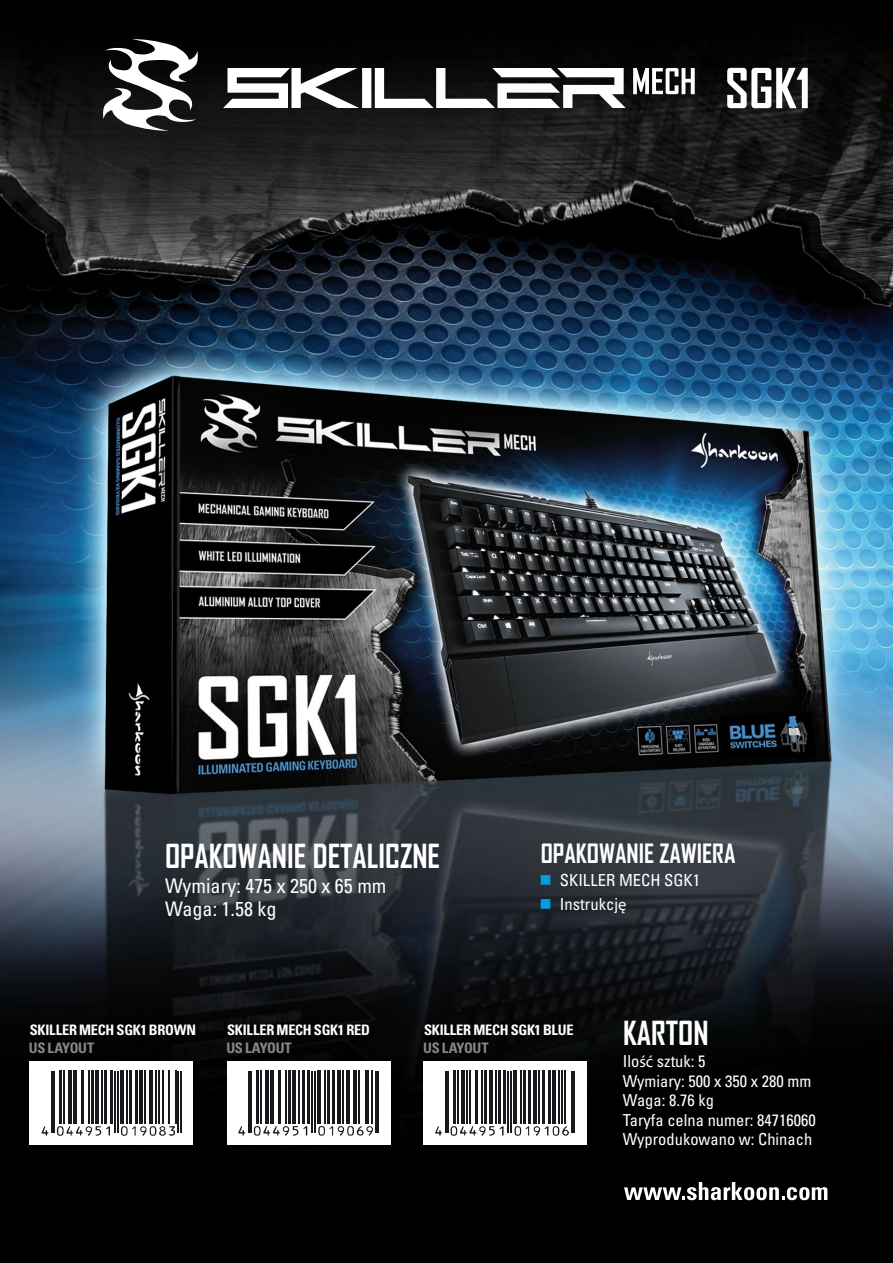
<style>
.page{position:relative;width:893px;height:1263px;background:#fff}
.page>*{position:absolute;margin:0;border:0;box-sizing:border-box;transform-origin:0 0}
.t1{font:700 52.8px "Agency FB";color:#fff}
.t2{font:700 31.8px "Agency FB";color:#fff}
.t3{font:700 25.5px "Agency FB";color:#fff}
.t4{font:condensed 20.25px/23.5px "Univers";color:#fff}
.t5{font:condensed 16.65px "Univers";color:#fff}
.t6{font:condensed 16.5px/19.5px "Univers";color:#fff}
.t7{font:700 condensed 14.4px "Univers";letter-spacing:-.02em;color:#fff}
.t8{font:700 condensed 14.4px "Univers";letter-spacing:-.02em;color:#87888a}
.s1{color:#009ee0}
.s2{font-family:"Myriad Pro";font-stretch:normal}
</style>
<div class="page">
<img style="left:0;top:0;width:893px;height:1263px">
<svg style="left:797px;top:68px;width:11px;height:40px"></svg>
<svg style="left:633px;top:68px;width:62px;height:26px"></svg>
<svg style="left:103px;top:39px;width:523px;height:92px"></svg>
<svg style="left:624px;top:1182px;width:203px;height:18px"></svg>
<div style="left:423px;top:1061px;width:164px;height:84px;background:#fff"></div>
<hr style="left:445px;top:1070px;width:1px;height:62px;background:#1a171c">
<hr style="left:447px;top:1070px;width:2px;height:62px;background:#1a171c">
<hr style="left:453px;top:1070px;width:3px;height:54px;background:#1a171c">
<hr style="left:457px;top:1070px;width:1px;height:54px;background:#1a171c">
<hr style="left:461px;top:1070px;width:4px;height:54px;background:#1a171c">
<hr style="left:467px;top:1070px;width:1px;height:54px;background:#1a171c">
<hr style="left:469px;top:1070px;width:1px;height:54px;background:#1a171c">
<hr style="left:475px;top:1070px;width:2px;height:54px;background:#1a171c">
<hr style="left:482px;top:1070px;width:1px;height:54px;background:#1a171c">
<hr style="left:484px;top:1070px;width:3px;height:54px;background:#1a171c">
<hr style="left:489px;top:1070px;width:3px;height:54px;background:#1a171c">
<hr style="left:495px;top:1070px;width:1px;height:54px;background:#1a171c">
<hr style="left:498px;top:1070px;width:3px;height:54px;background:#1a171c">
<hr style="left:504px;top:1070px;width:2px;height:54px;background:#1a171c">
<hr style="left:508px;top:1070px;width:1px;height:62px;background:#1a171c">
<hr style="left:511px;top:1070px;width:1px;height:62px;background:#1a171c">
<hr style="left:513px;top:1070px;width:4px;height:54px;background:#1a171c">
<hr style="left:520px;top:1070px;width:1px;height:54px;background:#1a171c">
<hr style="left:523px;top:1070px;width:3px;height:54px;background:#1a171c">
<hr style="left:528px;top:1070px;width:3px;height:54px;background:#1a171c">
<hr style="left:533px;top:1070px;width:4px;height:54px;background:#1a171c">
<hr style="left:538px;top:1070px;width:1px;height:54px;background:#1a171c">
<hr style="left:542px;top:1070px;width:3px;height:54px;background:#1a171c">
<hr style="left:548px;top:1070px;width:3px;height:54px;background:#1a171c">
<hr style="left:552px;top:1070px;width:4px;height:54px;background:#1a171c">
<hr style="left:559px;top:1070px;width:1px;height:54px;background:#1a171c">
<hr style="left:562px;top:1070px;width:1px;height:54px;background:#1a171c">
<hr style="left:564px;top:1070px;width:1px;height:54px;background:#1a171c">
<hr style="left:571px;top:1070px;width:1px;height:62px;background:#1a171c">
<hr style="left:574px;top:1070px;width:1px;height:62px;background:#1a171c">
<svg style="left:435px;top:1126px;width:7px;height:10px"></svg>
<svg style="left:450px;top:1126px;width:54px;height:10px"></svg>
<svg style="left:514px;top:1126px;width:55px;height:10px"></svg>
<svg style="left:227px;top:1061px;width:163px;height:84px"></svg>
<hr style="left:248px;top:1071px;width:1px;height:61px;background:#1a171c">
<hr style="left:251px;top:1071px;width:1px;height:61px;background:#1a171c">
<hr style="left:256px;top:1071px;width:3px;height:53px;background:#1a171c">
<hr style="left:260px;top:1071px;width:1px;height:53px;background:#1a171c">
<hr style="left:265px;top:1071px;width:3px;height:53px;background:#1a171c">
<hr style="left:270px;top:1071px;width:1px;height:53px;background:#1a171c">
<hr style="left:273px;top:1071px;width:1px;height:53px;background:#1a171c">
<hr style="left:278px;top:1071px;width:3px;height:53px;background:#1a171c">
<hr style="left:285px;top:1071px;width:1px;height:53px;background:#1a171c">
<hr style="left:288px;top:1071px;width:2px;height:53px;background:#1a171c">
<hr style="left:292px;top:1071px;width:4px;height:53px;background:#1a171c">
<hr style="left:299px;top:1071px;width:1px;height:53px;background:#1a171c">
<hr style="left:302px;top:1071px;width:2px;height:53px;background:#1a171c">
<hr style="left:307px;top:1071px;width:3px;height:53px;background:#1a171c">
<hr style="left:312px;top:1071px;width:1px;height:61px;background:#1a171c">
<hr style="left:315px;top:1071px;width:1px;height:61px;background:#1a171c">
<hr style="left:317px;top:1071px;width:4px;height:53px;background:#1a171c">
<hr style="left:324px;top:1071px;width:1px;height:53px;background:#1a171c">
<hr style="left:327px;top:1071px;width:3px;height:53px;background:#1a171c">
<hr style="left:332px;top:1071px;width:3px;height:53px;background:#1a171c">
<hr style="left:337px;top:1071px;width:4px;height:53px;background:#1a171c">
<hr style="left:342px;top:1071px;width:1px;height:53px;background:#1a171c">
<hr style="left:346px;top:1071px;width:4px;height:53px;background:#1a171c">
<hr style="left:353px;top:1071px;width:1px;height:53px;background:#1a171c">
<hr style="left:356px;top:1071px;width:1px;height:53px;background:#1a171c">
<hr style="left:359px;top:1071px;width:1px;height:53px;background:#1a171c">
<hr style="left:365px;top:1071px;width:4px;height:53px;background:#1a171c">
<hr style="left:371px;top:1071px;width:1px;height:53px;background:#1a171c">
<hr style="left:375px;top:1071px;width:1px;height:61px;background:#1a171c">
<hr style="left:378px;top:1071px;width:1px;height:61px;background:#1a171c">
<svg style="left:238px;top:1126px;width:7px;height:10px"></svg>
<svg style="left:254px;top:1126px;width:53px;height:10px"></svg>
<svg style="left:318px;top:1126px;width:55px;height:10px"></svg>
<div style="left:30px;top:1061px;width:163px;height:84px;background:#fff"></div>
<hr style="left:51px;top:1070px;width:2px;height:62px;background:#1a171c">
<hr style="left:54px;top:1070px;width:1px;height:62px;background:#1a171c">
<hr style="left:60px;top:1070px;width:2px;height:54px;background:#1a171c">
<hr style="left:63px;top:1070px;width:1px;height:54px;background:#1a171c">
<hr style="left:68px;top:1070px;width:4px;height:54px;background:#1a171c">
<hr style="left:73px;top:1070px;width:1px;height:54px;background:#1a171c">
<hr style="left:76px;top:1070px;width:1px;height:54px;background:#1a171c">
<hr style="left:81px;top:1070px;width:3px;height:54px;background:#1a171c">
<hr style="left:88px;top:1070px;width:1px;height:54px;background:#1a171c">
<hr style="left:91px;top:1070px;width:2px;height:54px;background:#1a171c">
<hr style="left:95px;top:1070px;width:4px;height:54px;background:#1a171c">
<hr style="left:102px;top:1070px;width:1px;height:54px;background:#1a171c">
<hr style="left:104px;top:1070px;width:3px;height:54px;background:#1a171c">
<hr style="left:110px;top:1070px;width:3px;height:54px;background:#1a171c">
<hr style="left:114px;top:1070px;width:1px;height:62px;background:#1a171c">
<hr style="left:117px;top:1070px;width:1px;height:62px;background:#1a171c">
<hr style="left:120px;top:1070px;width:4px;height:54px;background:#1a171c">
<hr style="left:127px;top:1070px;width:1px;height:54px;background:#1a171c">
<hr style="left:129px;top:1070px;width:3px;height:54px;background:#1a171c">
<hr style="left:135px;top:1070px;width:3px;height:54px;background:#1a171c">
<hr style="left:139px;top:1070px;width:4px;height:54px;background:#1a171c">
<hr style="left:145px;top:1070px;width:1px;height:54px;background:#1a171c">
<hr style="left:149px;top:1070px;width:4px;height:54px;background:#1a171c">
<hr style="left:155px;top:1070px;width:2px;height:54px;background:#1a171c">
<hr style="left:158px;top:1070px;width:2px;height:54px;background:#1a171c">
<hr style="left:162px;top:1070px;width:2px;height:54px;background:#1a171c">
<hr style="left:168px;top:1070px;width:1px;height:54px;background:#1a171c">
<hr style="left:175px;top:1070px;width:1px;height:54px;background:#1a171c">
<hr style="left:178px;top:1070px;width:1px;height:62px;background:#1a171c">
<hr style="left:180px;top:1070px;width:1px;height:62px;background:#1a171c">
<svg style="left:41px;top:1126px;width:7px;height:10px"></svg>
<svg style="left:57px;top:1126px;width:53px;height:10px"></svg>
<svg style="left:121px;top:1126px;width:54px;height:10px"></svg>
<h1 class="t1" style="left:725px;top:56px;width:73px">SGK</h1>
<h2 class="t2" style="left:165px;top:836px;width:277px">OPAKOWANIE DETALICZNE</h2>
<p class="t4" style="left:165px;top:873px;width:223px">Wymiary: 475 x 250 x 65 mm<br>Waga: 1.58 kg</p>
<h3 class="t3" style="left:541px;top:837px;width:196px">OPAKOWANIE ZAWIERA</h3>
<p class="t5" style="left:539px;top:870px;width:162px"><span class="s1">■</span> SKILLER MECH SGK1</p>
<p class="t5" style="left:539px;top:893px;width:88px"><span class="s1">■</span> Instrukcj<span class="s2">ę</span></p>
<p class="t7" style="left:30px;top:1021px;width:168px">SKILLER MECH SGK1 BROWN</p>
<p class="t7" style="left:227px;top:1021px;width:144px">SKILLER MECH SGK1 RED</p>
<p class="t7" style="left:424px;top:1021px;width:151px">SKILLER MECH SGK1 BLUE</p>
<p class="t8" style="left:29px;top:1039px;width:67px">US LAYOUT</p>
<p class="t8" style="left:226px;top:1039px;width:67px">US LAYOUT</p>
<p class="t8" style="left:423px;top:1039px;width:67px">US LAYOUT</p>
<h2 class="t2" style="left:623px;top:1013px;width:87px">KARTON</h2>
<p class="t6" style="left:623px;top:1051px;width:194px">Ilo<span class="s2">ść</span> sztuk: 5<br>Wymiary: 500 x 350 x 280 mm<br>Waga: 8.76 kg<br>Taryfa celna numer: 84716060<br>Wyprodukowano w: Chinach</p>
</div>
